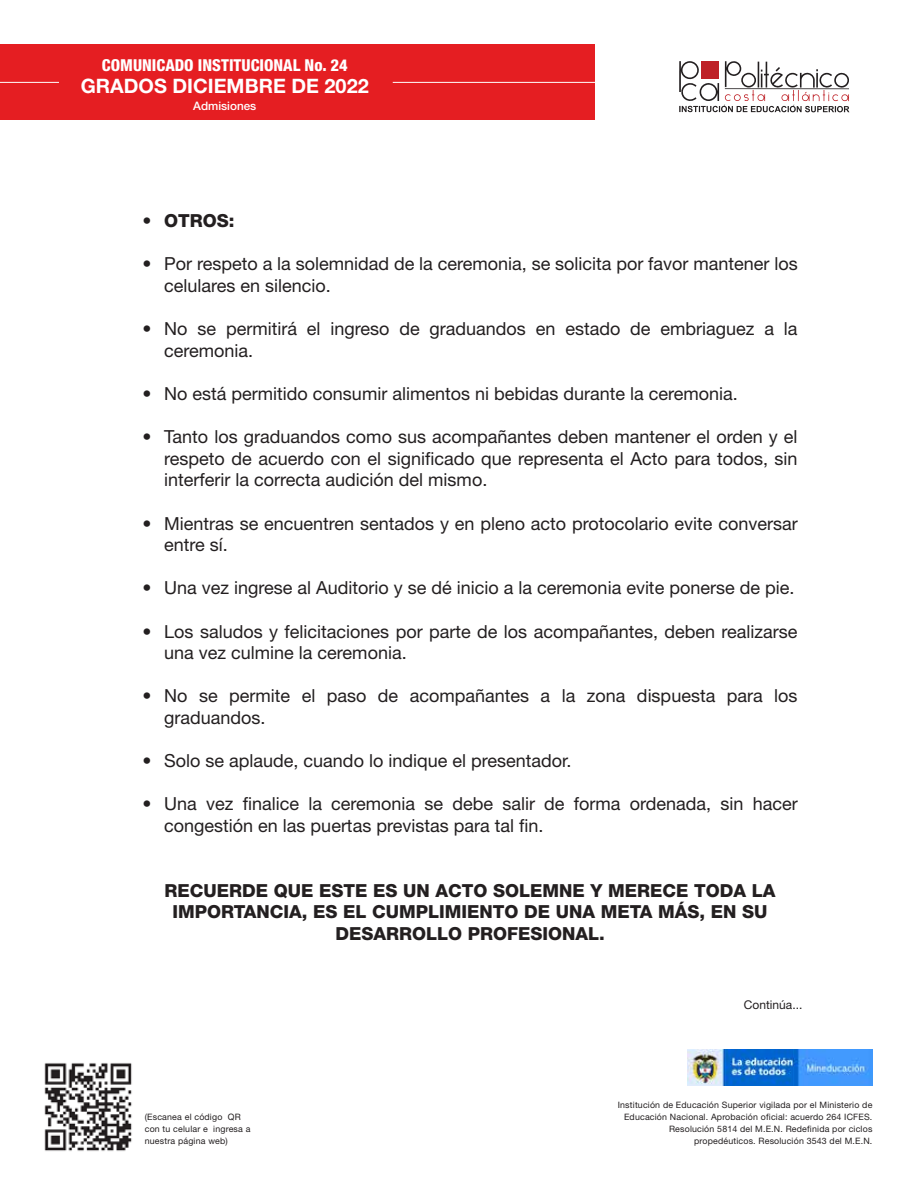
<style>
.page{position:relative;width:918px;height:1188px;background:#fff}
.page>*{position:absolute;margin:0;border:0;box-sizing:border-box;transform-origin:0 0}
.t1{font:700 19.95px "Helvetica Neue";color:#fff}
.t2{font:18px/21.6px "Helvetica Neue";color:#231f20}
.t3{font:800 18px/21.6px "Helvetica Neue";color:#231f20;text-align:center}
.t4{font:800 condensed 16.5px "Helvetica Neue";color:#fff}
.t5{font:12px "Helvetica Neue";color:#231f20}
.t6{font:500 11.7px "Helvetica Neue";color:#fff}
.t7{font:8.85px/12px "Helvetica Neue";letter-spacing:.02em;color:#231f20;text-align:right}
.s1{font-weight:800}
</style>
<div class="page">
<img style="left:44px;top:1063px;width:88px;height:88px">
<img style="left:688px;top:1050px;width:184px;height:36px">
<svg style="left:679px;top:61px;width:171px;height:51px"></svg>
<div style="left:702px;top:61px;width:17px;height:18px;background:#be2026"></div>
<div style="left:0;top:44px;width:595px;height:76px;background:#e51e22"></div>
<hr style="left:393px;top:82px;width:206px;height:1px;background:#fff">
<hr style="left:0;top:82px;width:59px;height:1px;background:#fff">
<p class="t4" style="left:102px;top:55px;width:247px">COMUNICADO INSTITUCIONAL No. 24</p>
<p class="t1" style="left:81px;top:74px;width:289px">GRADOS DICIEMBRE DE 2022</p>
<p class="t6" style="left:193px;top:99px;width:65px">Admisiones</p>
<p class="t3" style="left:142px;top:210px;width:94px">• OTROS:</p>
<p class="t2" style="left:164px;top:253px;width:635px;text-indent:-22px"><span class="s1">•</span> Por respeto a la solemnidad de la ceremonia, se solicita por favor mantener los celulares en silencio.</p>
<p class="t2" style="left:164px;top:318px;width:635px;text-indent:-22px"><span class="s1">•</span> No se permitirá el ingreso de graduandos en estado de embriaguez a la ceremonia.</p>
<p class="t2" style="left:142px;top:383px;width:597px"><span class="s1">•</span> No está permitido consumir alimentos ni bebidas durante la ceremonia.</p>
<p class="t2" style="left:164px;top:426px;width:635px;text-align:justify;text-indent:-22px"><span class="s1">•</span> Tanto los graduandos como sus acompañantes deben mantener el orden y el respeto de acuerdo con el significado que representa el Acto para todos, sin interferir la correcta audición del mismo.</p>
<p class="t2" style="left:164px;top:512px;width:635px;text-indent:-22px"><span class="s1">•</span> Mientras se encuentren sentados y en pleno acto protocolario evite conversar entre sí.</p>
<p class="t2" style="left:142px;top:577px;width:653px"><span class="s1">•</span> Una vez ingrese al Auditorio y se dé inicio a la ceremonia evite ponerse de pie.</p>
<p class="t2" style="left:164px;top:620px;width:635px;text-indent:-22px"><span class="s1">•</span> Los saludos y felicitaciones por parte de los acompañantes, deben realizarse una vez culmine la ceremonia.</p>
<p class="t2" style="left:164px;top:685px;width:635px;text-indent:-22px"><span class="s1">•</span> No se permite el paso de acompañantes a la zona dispuesta para los graduandos.</p>
<p class="t2" style="left:142px;top:750px;width:430px"><span class="s1">•</span> Solo se aplaude, cuando lo indique el presentador.</p>
<p class="t2" style="left:164px;top:793px;width:635px;text-indent:-22px"><span class="s1">•</span> Una vez finalice la ceremonia se debe salir de forma ordenada, sin hacer congestión en las puertas previstas para tal fin.</p>
<p class="t3" style="left:165px;top:880px;width:613px">RECUERDE QUE ESTE ES UN ACTO SOLEMNE Y MERECE TODA LA<br>IMPORTANCIA, ES EL CUMPLIMIENTO DE UNA META MÁS, EN SU<br>DESARROLLO PROFESIONAL.</p>
<p class="t7" style="left:145px;top:1111px;width:107px;text-align:left">(Escanea el código QR con tu celular e ingresa a nuestra página web)</p>
<p class="t5" style="left:744px;top:998px;width:60px">Continúa...</p>
<p class="t7" style="left:618px;top:1099px;width:256px">Institución de Educación Superior vigilada por el Ministerio de Educación Nacional. Aprobación oficial: acuerdo 264 ICFES.<br>Resolución 5814 del M.E.N. Redefinida por ciclos propedéuticos. Resolución 3543 del M.E.N.</p>
</div>
